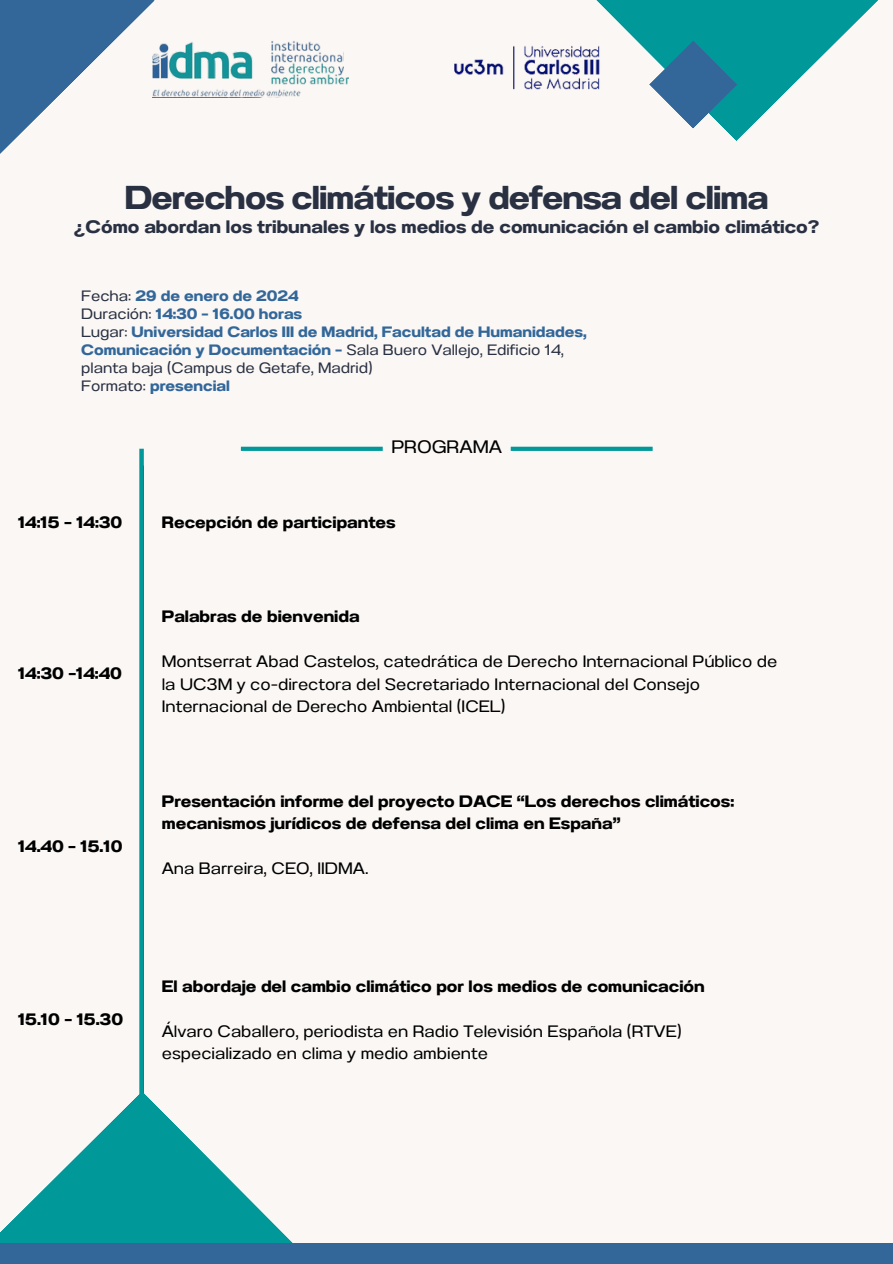
<style>
.page{position:relative;width:893px;height:1264px;background:#fff}
.page>*{position:absolute;margin:0;border:0;box-sizing:border-box;transform-origin:0 0}
.t1{font:33px "Anantason Bold Wd 125";letter-spacing:-.03em;color:#293041}
.t2{font:18px "Anantason Bold Wd 125";color:#293041}
.t3{font:18px "Anantason Wd 125";color:#000}
.t4{font:16.5px/22.5px "Anantason Wd 125";color:#000}
.t5{font:16.5px/22.5px "Anantason Bold Wd 125";color:#000}
.t6{font:15px/18px "Anantason Bold Wd 125";color:#336799}
.s1{font-family:"Anantason Wd 125";color:#293041}
</style>
<div class="page">
<div style="left:0;top:0;width:892px;height:1263px;background:#faf7f5"></div>
<svg style="left:0;top:0;width:155px;height:154px"></svg>
<svg style="left:0;top:1093px;width:292px;height:149px;fill:#009899"></svg>
<svg style="left:596px;top:0;width:282px;height:141px"></svg>
<svg style="left:649px;top:40px;width:88px;height:89px"></svg>
<div style="left:0;top:1242px;width:892px;height:21px;background:#336799"></div>
<svg style="left:241px;top:446px;width:411px;height:5px"></svg>
<img style="left:152px;top:40px;width:197px;height:58px">
<img style="left:454px;top:37px;width:152px;height:64px">
<div style="left:139px;top:449px;width:5px;height:669px;background:#009899"></div>
<div style="left:344px;top:45px;width:27px;height:25px;background:#faf7f5"></div>
<p class="t1" style="left:125px;top:178px;width:645px">Derechos climáticos y defensa del clima</p>
<p class="t2" style="left:74px;top:216px;width:746px">¿Cómo abordan los tribunales y los medios de comunicación el cambio climático?</p>
<p class="t6" style="left:81px;top:287px;width:219px"><span class="s1">Fecha:</span> 29 de enero de 2024</p>
<p class="t6" style="left:81px;top:305px;width:222px"><span class="s1">Duración:</span> 14:30 – 16.00 horas</p>
<p class="t6" style="left:81px;top:323px;width:507px"><span class="s1">Lugar:</span> Universidad Carlos III de Madrid, Facultad de Humanidades,<br>Comunicación y Documentación – <span class="s1">Sala Buero Vallejo, Edificio 14, planta baja (Campus de Getafe, Madrid)</span></p>
<p class="t6" style="left:81px;top:377px;width:150px"><span class="s1">Formato:</span> presencial</p>
<p class="t3" style="left:391px;top:436px;width:112px">PROGRAMA</p>
<p class="t5" style="left:18px;top:510px;width:106px">14:15 – 14:30</p>
<p class="t5" style="left:162px;top:510px;width:235px">Recepción de participantes</p>
<p class="t5" style="left:18px;top:661px;width:105px">14:30 –14:40</p>
<p class="t5" style="left:18px;top:835px;width:106px">14.40 – 15.10</p>
<p class="t5" style="left:162px;top:605px;width:199px">Palabras de bienvenida</p>
<p class="t4" style="left:162px;top:650px;width:617px">Montserrat Abad Castelos, catedrática de Derecho Internacional Público de la UC3M y co-directora del Secretariado Internacional del Consejo<br>Internacional de Derecho Ambiental (ICEL)</p>
<p class="t5" style="left:162px;top:790px;width:574px">Presentación informe del proyecto DACE “Los derechos climáticos: mecanismos jurídicos de defensa del clima en España”</p>
<p class="t4" style="left:162px;top:857px;width:208px">Ana Barreira, CEO, IIDMA.</p>
<p class="t5" style="left:18px;top:1008px;width:106px">15.10 – 15.30</p>
<p class="t5" style="left:162px;top:974px;width:544px">El abordaje del cambio climático por los medios de comunicación</p>
<p class="t4" style="left:162px;top:1019px;width:521px">Álvaro Caballero, periodista en Radio Televisión Española (RTVE) especializado en clima y medio ambiente</p>
</div>
